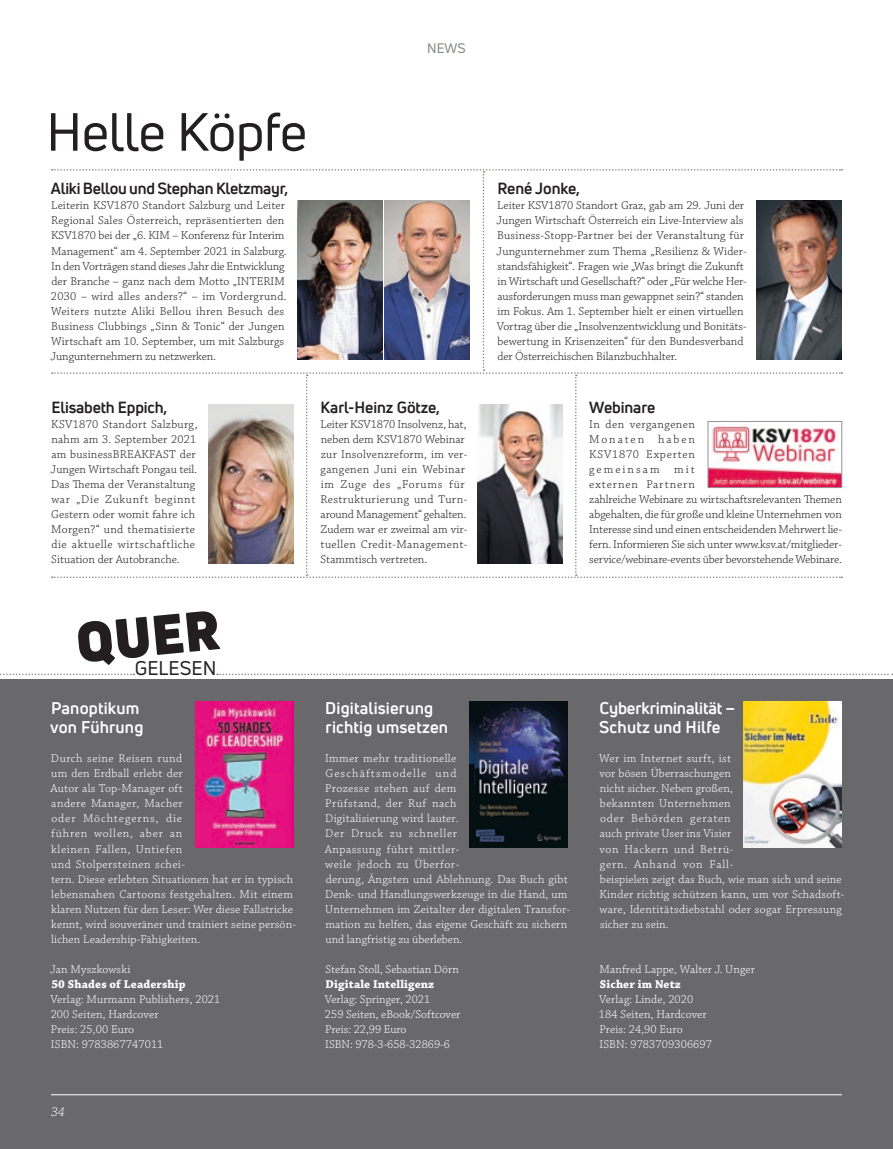
<style>
.page{position:relative;width:893px;height:1149px;background:#fff}
.page>*{position:absolute;margin:0;border:0;box-sizing:border-box;transform-origin:0 0}
.t1{font:900 54.6px "Uni Neue";color:#231f20}
.t2{font:52.5px "Uni Neue";color:#231f20}
.t3{font:19.35px "Uni Neue";color:#231f20}
.t4{font:700 16.5px/19.5px "Uni Neue";letter-spacing:.01em;color:#fff}
.t5{font:700 16.5px/19.5px "Uni Neue";letter-spacing:-.01em;color:#fff}
.t6{font:700 15.75px "Uni Neue";letter-spacing:-.01em;color:#231f20}
.t7{font:13.5px "Uni Neue";color:#82887f}
.t8{font:italic 300 13.5px "Chaparral Pro";color:#fff}
.t9{font:300 12px/15px "Chaparral Pro";color:#231f20}
.t10{font:300 12px/15px "Chaparral Pro";letter-spacing:.015em;color:#fff}
.t11{font:700 12px "Chaparral Pro";letter-spacing:.01em;color:#fff}
</style>
<div class="page">
<div style="left:0;top:679px;width:893px;height:469px;background:#69696c"></div>
<svg style="left:0;top:673px;width:134px;height:2px"></svg>
<svg style="left:217px;top:673px;width:676px;height:2px"></svg>
<img style="left:744px;top:701px;width:98px;height:146px">
<img style="left:469px;top:701px;width:99px;height:146px">
<img style="left:195px;top:701px;width:98px;height:146px">
<svg style="left:52px;top:169px;width:790px;height:409px"></svg>
<hr style="left:51px;top:1093px;width:791px;height:1px;background:#fff">
<img style="left:208px;top:404px;width:85px;height:159px">
<img style="left:477px;top:404px;width:85px;height:159px">
<img style="left:757px;top:201px;width:85px;height:158px">
<img style="left:710px;top:423px;width:130px;height:62px">
<div style="left:708px;top:421px;width:134px;height:66px;border:1px solid #939598"></div>
<p class="t7" style="left:427px;top:40px;width:39px">NEWS</p>
<h2 class="t2" style="left:46px;top:99px;width:262px">H elle Köpfe</h2>
<h3 class="t6" style="left:51px;top:179px;width:239px">Aliki Bellou und Stephan Kletzmayr,</h3>
<p class="t9" style="left:51px;top:199px;width:238px">Leiterin KSV1870 Standort Salzburg und Leiter Regional Sales Österreich, repräsentierten den KSV1870 bei der „6. KIM – Konferenz für Interim Management“ am 4. September 2021 in Salzburg.<br>In den Vorträgen stand dieses Jahr die Entwicklung der Branche – ganz nach dem Motto „INTERIM 2030 – wird alles anders?“ – im Vordergrund.<br>Weiters nutzte Aliki Bellou ihren Besuch des Business Clubbings „Sinn &amp; Tonic“ der Jungen Wirtschaft am 10. September, um mit Salzburgs Jungunternehmern zu netzwerken.</p>
<h3 class="t6" style="left:51px;top:397px;width:117px">Elisabeth Eppich,</h3>
<p class="t9" style="left:51px;top:417px;width:148px">KSV1870 Standort Salzburg, nahm am 3. September 2021 am businessBREAKFAST der<br>Jungen Wirtschaft Pongau teil.<br>Das Thema der Veranstaltung war „Die Zukunft beginnt<br>Gestern oder womit fahre ich<br>Morgen?“ und thematisierte die aktuelle wirtschaftliche<br>Situation der Autobranche.</p>
<h3 class="t6" style="left:320px;top:397px;width:121px">Karl-Heinz Götze,</h3>
<p class="t9" style="left:320px;top:417px;width:148px">Leiter KSV1870 Insolvenz, hat, neben dem KSV1870 Webinar zur Insolvenzreform, im ver&shy;gangenen Juni ein Webinar im Zuge des „Forums für<br>Restrukturierung und Turn&shy;around Management“ gehalten.<br>Zudem war er zweimal am vir&shy;tuellen Credit-Management-<br>Stammtisch vertreten.</p>
<h3 class="t6" style="left:497px;top:179px;width:84px">René Jonke,</h3>
<p class="t9" style="left:497px;top:199px;width:252px">Leiter KSV1870 Standort Graz, gab am 29. Juni der Jungen Wirtschaft Österreich ein Live-Interview als Business-Stopp-Partner bei der Veranstaltung für Jungunternehmer zum Thema „Resilienz &amp; Wider&shy;standsfähigkeit“. Fragen wie „Was bringt die Zukunft in Wirtschaft und Gesellschaft?“ oder „Für welche Her&shy;ausforderungen muss man gewappnet sein?“ standen im Fokus. Am 1. September hielt er einen virtuellen Vortrag über die „Insolvenzentwicklung und Bonitäts&shy;bewertung in Krisenzeiten“ für den Bundesverband der Österreichischen Bilanzbuchhalter.</p>
<h3 class="t6" style="left:589px;top:397px;width:68px">Webinare</h3>
<p class="t9" style="left:589px;top:417px;width:254px">In den vergangenen<br>Monaten haben<br>KSV1870 Experten<br>gemeinsam mit<br>externen Partnern<br>zahlreiche Webinare zu wirtschaftsrelevanten Themen abgehalten, die für große und kleine Unternehmen von Interesse sind und einen entscheidenden Mehrwert lie&shy;fern. Informieren Sie sich unter www.ksv.at/mitglieder&shy;service/webinare-events über bevorstehende Webinare.</p>
<h1 class="t1" style="left:73px;top:604px;width:146px;rotate:-5deg">QUER</h1>
<h3 class="t3" style="left:135px;top:655px;width:12px">GELE</h3>
<h3 class="t3" style="left:180px;top:655px;width:13px">SEN</h3>
<h3 class="t4" style="left:50px;top:697px;width:95px">Panoptikum von Führung</h3>
<p class="t10" style="left:50px;top:751px;width:247px">Durch seine Reisen rund<br>um den Erdball erlebt der<br>Autor als Top-Manager oft<br>andere Manager, Macher<br>oder Möchtegerns, die<br>führen wollen, aber an<br>kleinen Fallen, Untiefen<br>und Stolpersteinen schei-<br>tern. Diese erlebten Situationen hat er in typisch lebensnahen Cartoons festgehalten. Mit einem klaren Nutzen für den Leser: Wer diese Fallstricke kennt, wird souveräner und trainiert seine persön&shy;lichen Leadership-Fähigkeiten.</p>
<p class="t10" style="left:50px;top:961px;width:82px">Jan Myszkowski</p>
<p class="t11" style="left:51px;top:976px;width:136px">50 Shades of Leadership</p>
<p class="t10" style="left:51px;top:991px;width:171px">Verlag: Murmann Publishers, 2021<br>200 Seiten, Hardcover<br>Preis: 25,00 Euro<br>ISBN: 9783867747011</p>
<h3 class="t4" style="left:325px;top:697px;width:124px">Digitalisierung richtig umsetzen</h3>
<p class="t10" style="left:325px;top:751px;width:247px">Immer mehr traditionelle<br>Geschäftsmodelle und<br>Prozesse stehen auf dem<br>Prüfstand, der Ruf nach<br>Digitalisierung wird lauter.<br>Der Druck zu schneller<br>Anpassung führt mittler-<br>weile jedoch zu Überfor-<br>derung, Ängsten und Ablehnung. Das Buch gibt<br>Denk- und Handlungswerkzeuge in die Hand, um<br>Unternehmen im Zeitalter der digitalen Transfor&shy;mation zu helfen, das eigene Geschäft zu sichern und langfristig zu überleben.</p>
<p class="t10" style="left:325px;top:961px;width:135px">Stefan Stoll, Sebastian Dörn</p>
<p class="t11" style="left:326px;top:976px;width:110px">Digitale Intelligenz</p>
<p class="t10" style="left:325px;top:991px;width:137px">Verlag: Springer, 2021<br>259 Seiten, eBook/Softcover<br>Preis: 22,99 Euro<br>ISBN: 978-3-658-32869-6</p>
<h3 class="t5" style="left:599px;top:697px;width:138px">Cyberkriminalität –<br>Schutz und Hilfe</h3>
<p class="t10" style="left:599px;top:751px;width:247px">Wer im Internet surft, ist<br>vor bösen Überraschungen<br>nicht sicher. Neben großen,<br>bekannten Unternehmen<br>oder Behörden geraten<br>auch private User ins Visier<br>von Hackern und Betrü-<br>gern. Anhand von Fall-<br>beispielen zeigt das Buch, wie man sich und seine<br>Kinder richtig schützen kann, um vor Schadsoft&shy;ware, Identitätsdiebstahl oder sogar Erpressung sicher zu sein.</p>
<p class="t10" style="left:599px;top:961px;width:157px">Manfred Lappe, Walter J. Unger</p>
<p class="t11" style="left:600px;top:976px;width:82px">Sicher im Netz</p>
<p class="t10" style="left:599px;top:991px;width:115px">Verlag: Linde, 2020<br>184 Seiten, Hardcover<br>Preis: 24,90 Euro<br>ISBN: 9783709306697</p>
<p class="t8" style="left:51px;top:1104px;width:15px">34</p>
</div>
